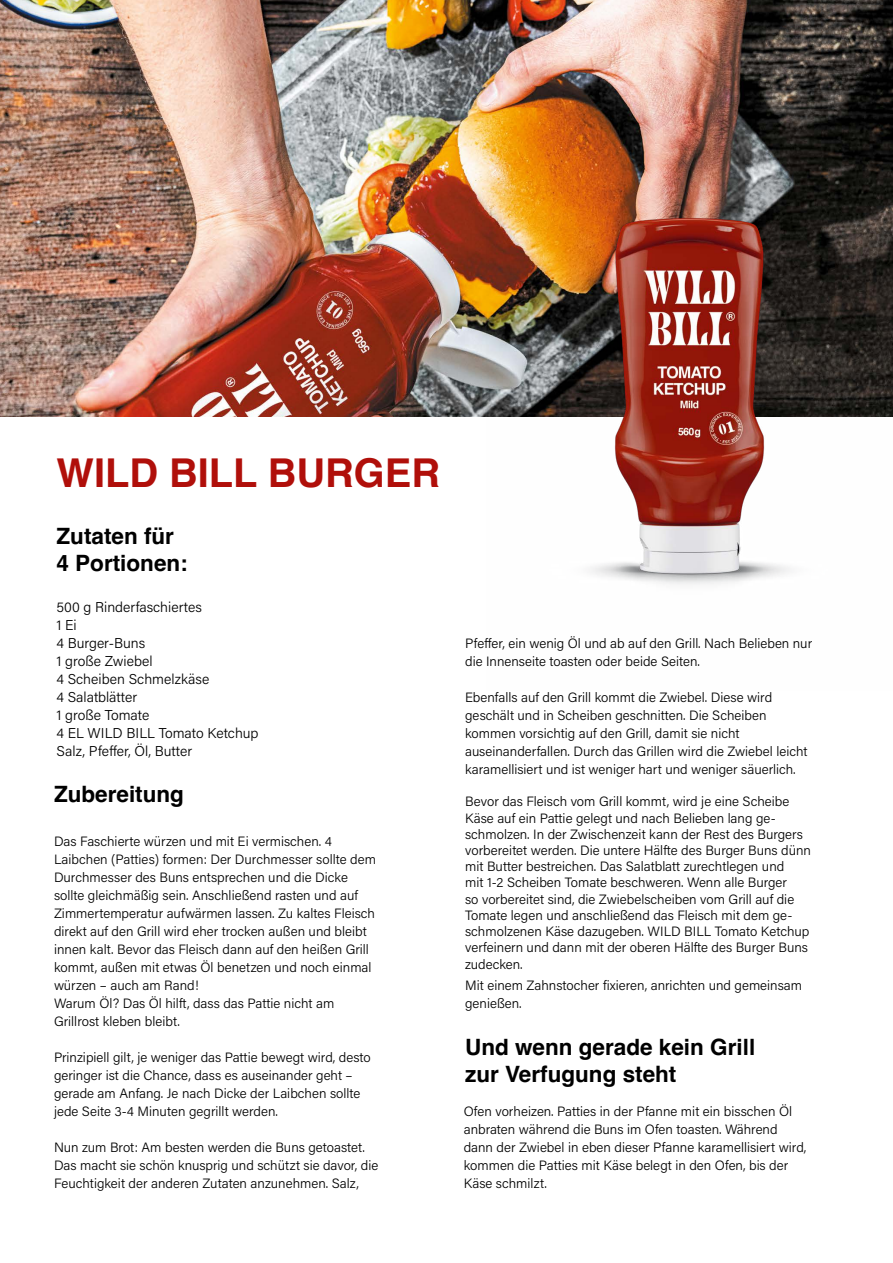
<style>
.page{position:relative;width:893px;height:1263px;background:#fff}
.page>*{position:absolute;margin:0;border:0;box-sizing:border-box;transform-origin:0 0}
.t1{font:700 39.75px "Helvetica";color:#b00f0a}
.t2{font:700 22.5px/27px "Helvetica";color:#000}
.t3{font:14.25px/18px "Acumin Variable Concept";color:#000}
.t4{font:13.5px/18px "Acumin Variable Concept";color:#000}
</style>
<div class="page">
<img style="left:0;top:0;width:893px;height:417px">
<img style="left:487px;top:116px;width:406px;height:469px">
<h1 class="t1" style="left:57px;top:449px;width:385px">WILD BILL BURGER</h1>
<h2 class="t2" style="left:57px;top:525px;width:133px">Zutaten für<br>4 Portionen:</h2>
<p class="t3" style="left:57px;top:597px;width:204px">500 g Rinderfaschiertes<br>1 Ei<br>4 Burger-Buns<br>1 große Zwiebel<br>4 Scheiben Schmelzkäse<br>4 Salatblätter<br>1 große Tomate<br>4 EL WILD BILL Tomato Ketchup<br>Salz, Pfeffer, Öl, Butter</p>
<h2 class="t2" style="left:54px;top:783px;width:132px">Zubereitung</h2>
<p class="t4" style="left:54px;top:832px;width:323px">Das Faschierte würzen und mit Ei vermischen. 4<br>Laibchen (Patties) formen: Der Durchmesser sollte dem Durchmesser des Buns entsprechen und die Dicke sollte gleichmäßig sein. Anschließend rasten und auf Zimmertemperatur aufwärmen lassen. Zu kaltes Fleisch direkt auf den Grill wird eher trocken außen und bleibt innen kalt. Bevor das Fleisch dann auf den heißen Grill kommt, außen mit etwas Öl benetzen und noch einmal würzen – auch am Rand!<br>Warum Öl? Das Öl hilft, dass das Pattie nicht am Grillrost kleben bleibt.</p>
<p class="t4" style="left:54px;top:1048px;width:318px">Prinzipiell gilt, je weniger das Pattie bewegt wird, desto geringer ist die Chance, dass es auseinander geht – gerade am Anfang. Je nach Dicke der Laibchen sollte jede Seite 3-4 Minuten gegrillt werden.</p>
<p class="t4" style="left:54px;top:1138px;width:326px">Nun zum Brot: Am besten werden die Buns getoastet.<br>Das macht sie schön knusprig und schützt sie davor, die<br>Feuchtigkeit der anderen Zutaten anzunehmen. Salz,</p>
<p class="t4" style="left:465px;top:634px;width:349px">Pfeffer, ein wenig Öl und ab auf den Grill. Nach Belieben nur die Innenseite toasten oder beide Seiten.</p>
<p class="t4" style="left:465px;top:688px;width:344px">Ebenfalls auf den Grill kommt die Zwiebel. Diese wird geschält und in Scheiben geschnitten. Die Scheiben kommen vorsichtig auf den Grill, damit sie nicht auseinanderfallen. Durch das Grillen wird die Zwiebel leicht karamellisiert und ist weniger hart und weniger säuerlich.</p>
<p class="t4" style="left:465px;top:793px;width:347px;line-height:16.2px">Bevor das Fleisch vom Grill kommt, wird je eine Scheibe Käse auf ein Pattie gelegt und nach Belieben lang ge&shy;schmolzen. In der Zwischenzeit kann der Rest des Burgers vorbereitet werden. Die untere Hälfte des Burger Buns dünn mit Butter bestreichen. Das Salatblatt zurechtlegen und<br>mit 1-2 Scheiben Tomate beschweren. Wenn alle Burger<br>so vorbereitet sind, die Zwiebelscheiben vom Grill auf die Tomate legen und anschließend das Fleisch mit dem ge&shy;schmolzenen Käse dazugeben. WILD BILL Tomato Ketchup verfeinern und dann mit der oberen Hälfte des Burger Buns zudecken.</p>
<p class="t4" style="left:465px;top:976px;width:339px">Mit einem Zahnstocher fixieren, anrichten und gemeinsam genießen.</p>
<h2 class="t2" style="left:465px;top:1036px;width:292px">Und wenn gerade kein Grill zur Verfugung steht</h2>
<p class="t4" style="left:464px;top:1102px;width:344px">Ofen vorheizen. Patties in der Pfanne mit ein bisschen Öl anbraten während die Buns im Ofen toasten. Während dann der Zwiebel in eben dieser Pfanne karamellisiert wird, kommen die Patties mit Käse belegt in den Ofen, bis der Käse schmilzt.</p>
</div>
